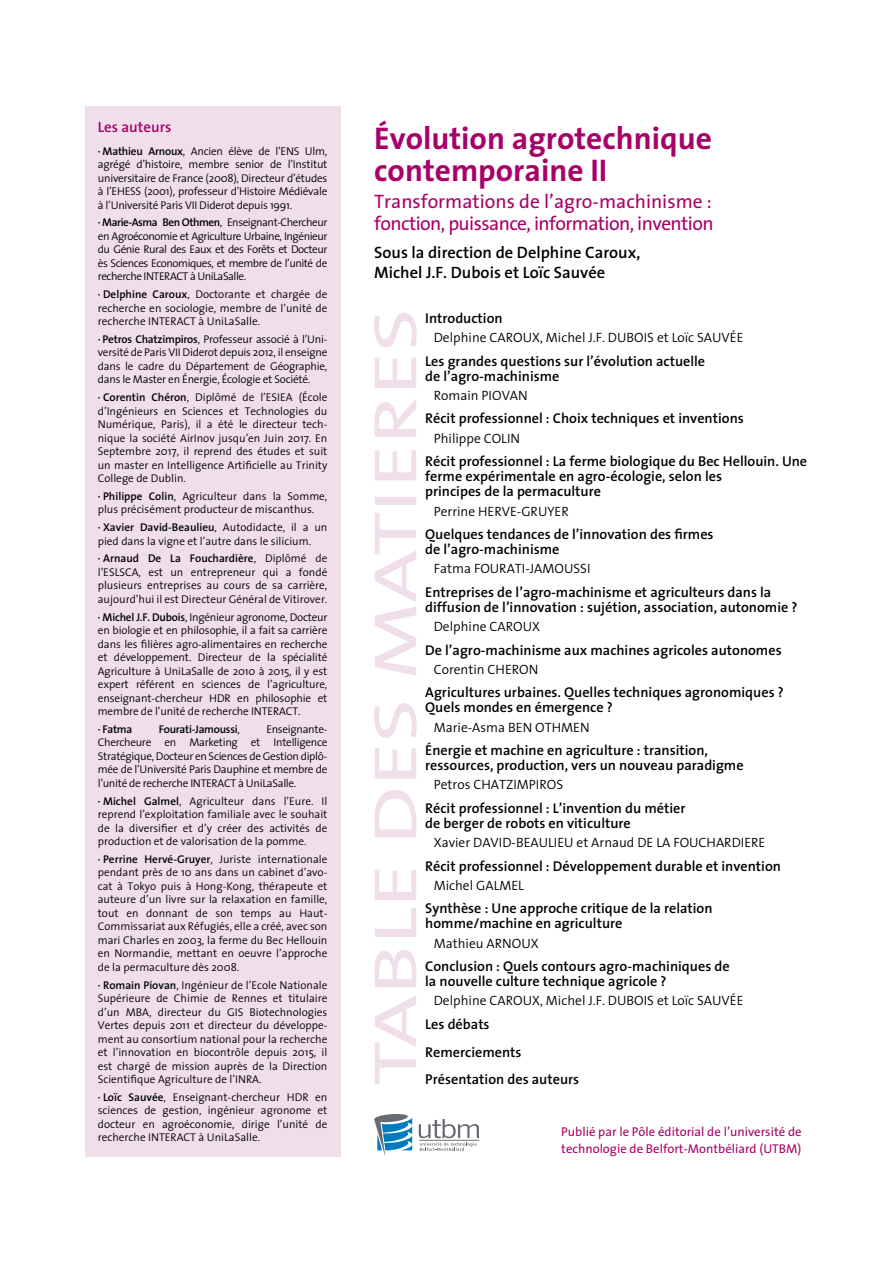
<style>
.page{position:relative;width:893px;height:1263px;background:#fff}
.page>*{position:absolute;margin:0;border:0;box-sizing:border-box;transform-origin:0 0}
.Titre_24{font:700 31.5px/31.5px "The Sans";color:#a80068}
.SousTitre_15{font:19.5px/22.5px "The Sans";letter-spacing:-.03em;color:#a80068}
.Auteurs_13_SemiBold{font:600 16.5px/19.5px "The Sans";color:#000}
.Texte_12_Bold{font:600 15px "The Sans";color:#a80068}
.Sommaire_Titre_10{font:600 14.25px/15px "The Sans";color:#000}
.Sommaire_SousTitre_9{font:300 13.5px "The Sans";color:#000}
.Texte_8_5{font:12.75px/16.5px "The Sans";color:#a80068}
.Texte_10_Light{font:300 11.25px/13.5px "The Sans";color:#000;text-align:justify}
.Texte_10_Light-2{font:600 11.25px "The Sans";letter-spacing:-.025em;color:#000}
.s1{font-weight:600}
.s2{font-weight:300}
</style>
<div class="page">
<svg style="left:374px;top:313px;width:43px;height:771px"></svg>
<div style="left:85px;top:106px;width:255px;height:1051px;background:#f0deea"></div>
<svg style="left:419px;top:1119px;width:60px;height:32px"></svg>
<svg style="left:374px;top:1114px;width:39px;height:43px"></svg>
<p class="Texte_12_Bold" style="left:98px;top:115px;width:75px">Les auteurs</p>
<p class="Texte_10_Light" style="left:98px;top:144px;width:231px"><span class="s1">· Mathieu Arnoux</span>, Ancien élève de l’ENS Ulm, agrégé d’histoire, membre senior de l’Institut universitaire de France (2008), Directeur d’études à l’EHESS (2001), professeur d’Histoire Médiévale à l’Université Paris VII Diderot depuis 1991.</p>
<p class="Texte_10_Light" style="left:98px;top:215px;width:231px"><span class="s1">· Marie-Asma Ben Othmen</span>, Enseignant-Chercheur en Agroéconomie et Agriculture Urbaine, Ingénieur du Génie Rural des Eaux et des Forêts et Docteur ès Sciences Economiques, et membre de l’unité de recherche INTERACT à UniLaSalle.</p>
<p class="Texte_10_Light" style="left:98px;top:287px;width:231px"><span class="s1">· Delphine Caroux</span>, Doctorante et chargée de recherche en sociologie, membre de l’unité de recherche INTERACT à UniLaSalle.</p>
<p class="Texte_10_Light" style="left:98px;top:332px;width:231px"><span class="s1">· Petros Chatzimpiros</span>, Professeur associé à l’Uni&shy;versité de Paris VII Diderot depuis 2012, il enseigne dans le cadre du Département de Géographie, dans le Master en Énergie, Écologie et Société.</p>
<p class="Texte_10_Light" style="left:98px;top:390px;width:231px"><span class="s1">· Corentin Chéron</span>, Diplômé de l’ESIEA (École d’Ingénieurs en Sciences et Technologies du Numérique, Paris), il a été le directeur tech&shy;nique la société AirInov jusqu’en Juin 2017. En Septembre 2017, il reprend des études et suit un master en Intelligence Artificielle au Trinity College de Dublin.</p>
<p class="Texte_10_Light" style="left:98px;top:489px;width:231px"><span class="s1">· Philippe Colin</span>, Agriculteur dans la Somme, plus précisément producteur de miscanthus.</p>
<p class="Texte_10_Light" style="left:98px;top:520px;width:231px"><span class="s1">· Xavier David-Beaulieu</span>, Autodidacte, il a un pied dans la vigne et l’autre dans le silicium.</p>
<p class="Texte_10_Light" style="left:98px;top:551px;width:231px"><span class="s1">· Arnaud De La Fouchardière</span>, Diplômé de l’ESLSCA, est un entrepreneur qui a fondé plusieurs entreprises au cours de sa carrière, aujourd’hui il est Directeur Général de Vitirover.</p>
<p class="Texte_10_Light" style="left:98px;top:610px;width:231px"><span class="s1">· Michel J.F. Dubois</span>, Ingénieur agronome, Docteur en biologie et en philosophie, il a fait sa carrière dans les filières agro-alimentaires en recherche et développement. Directeur de la spécialité Agriculture à UniLaSalle de 2010 à 2015, il y est expert référent en sciences de l’agriculture, enseignant-chercheur HDR en philosophie et membre de l’unité de recherche INTERACT.</p>
<p class="Texte_10_Light-2" style="left:98px;top:720px;width:36px">· Fatma</p>
<p class="Texte_10_Light-2" style="left:159px;top:720px;width:83px">Fourati-Jamoussi<span class="s2">,</span></p>
<p class="Texte_10_Light" style="left:98px;top:722px;width:231px;text-indent:169px">Enseignante-Chercheure en Marketing et Intelligence Stratégique, Docteur en Sciences de Gestion diplô&shy;mée de l’Université Paris Dauphine et membre de l’unité de recherche INTERACT à UniLaSalle.</p>
<p class="Texte_10_Light" style="left:98px;top:794px;width:231px"><span class="s1">· Michel Galmel</span>, Agriculteur dans l’Eure. Il reprend l’exploitation familiale avec le souhait de la diversifier et d’y créer des activités de production et de valorisation de la pomme.</p>
<p class="Texte_10_Light" style="left:98px;top:852px;width:231px"><span class="s1">· Perrine Hervé-Gruyer</span>, Juriste internationale pendant près de 10 ans dans un cabinet d’avo&shy;cat à Tokyo puis à Hong-Kong, thérapeute et auteure d’un livre sur la relaxation en famille, tout en donnant de son temps au Haut-Commissariat aux Réfugiés, elle a créé, avec son mari Charles en 2003, la ferme du Bec Hellouin en Normandie, mettant en oeuvre l’approche de la permaculture dès 2008.</p>
<p class="Texte_10_Light" style="left:98px;top:978px;width:231px"><span class="s1">· Romain Piovan</span>, Ingénieur de l’Ecole Nationale Supérieure de Chimie de Rennes et titulaire d’un MBA, directeur du GIS Biotechnologies Vertes depuis 2011 et directeur du développe&shy;ment au consortium national pour la recherche et l’innovation en biocontrôle depuis 2015, il est chargé de mission auprès de la Direction Scientifique Agriculture de l’INRA.</p>
<p class="Texte_10_Light" style="left:98px;top:1090px;width:231px"><span class="s1">· Loïc Sauvée</span>, Enseignant-chercheur HDR en sciences de gestion, ingénieur agronome et docteur en agroéconomie, dirige l’unité de recherche INTERACT à UniLaSalle.</p>
<p class="Titre_24" style="left:374px;top:122px;width:339px">Évolution agrotechnique contemporaine II</p>
<p class="SousTitre_15" style="left:374px;top:189px;width:341px">Transformations de l’agro-machinisme : fonction, puissance, information, invention</p>
<p class="Auteurs_13_SemiBold" style="left:374px;top:242px;width:268px">Sous la direction de Delphine Caroux,<br>Michel J.F. Dubois et Loïc Sauvée</p>
<p class="Sommaire_Titre_10" style="left:425px;top:310px;width:79px">Introduction</p>
<p class="Sommaire_SousTitre_9" style="left:434px;top:326px;width:311px">Delphine CAROUX, Michel J.F. DUBOIS et Loïc SAUVÉE</p>
<p class="Sommaire_Titre_10" style="left:425px;top:353px;width:282px">Les grandes questions sur l’évolution actuelle de l’agro-machinisme</p>
<p class="Sommaire_SousTitre_9" style="left:434px;top:384px;width:96px">Romain PIOVAN</p>
<p class="Sommaire_Titre_10" style="left:425px;top:411px;width:320px">Récit professionnel : Choix techniques et inventions</p>
<p class="Sommaire_SousTitre_9" style="left:434px;top:427px;width:88px">Philippe COLIN</p>
<p class="Sommaire_Titre_10" style="left:425px;top:453px;width:383px">Récit professionnel : La ferme biologique du Bec Hellouin. Une ferme expérimentale en agro-écologie, selon les<br>principes de la permaculture</p>
<p class="Sommaire_SousTitre_9" style="left:434px;top:500px;width:137px">Perrine HERVE-GRUYER</p>
<p class="Sommaire_Titre_10" style="left:425px;top:526px;width:290px">Quelques tendances de l’innovation des firmes de l’agro-machinisme</p>
<p class="Sommaire_SousTitre_9" style="left:434px;top:557px;width:158px">Fatma FOURATI-JAMOUSSI</p>
<p class="Sommaire_Titre_10" style="left:425px;top:584px;width:374px">Entreprises de l’agro-machinisme et agriculteurs dans la diffusion de l’innovation : sujétion, association, autonomie ?</p>
<p class="Sommaire_SousTitre_9" style="left:434px;top:615px;width:108px">Delphine CAROUX</p>
<p class="Sommaire_Titre_10" style="left:425px;top:642px;width:358px">De l’agro-machinisme aux machines agricoles autonomes</p>
<p class="Sommaire_SousTitre_9" style="left:434px;top:658px;width:106px">Corentin CHERON</p>
<p class="Sommaire_Titre_10" style="left:425px;top:684px;width:360px">Agricultures urbaines. Quelles techniques agronomiques ?<br>Quels mondes en émergence ?</p>
<p class="Sommaire_SousTitre_9" style="left:434px;top:716px;width:157px">Marie-Asma BEN OTHMEN</p>
<p class="Sommaire_Titre_10" style="left:425px;top:742px;width:320px">Énergie et machine en agriculture : transition, ressources, production, vers un nouveau paradigme</p>
<p class="Sommaire_SousTitre_9" style="left:434px;top:773px;width:131px">Petros CHATZIMPIROS</p>
<p class="Sommaire_Titre_10" style="left:425px;top:800px;width:262px">Récit professionnel : L’invention du métier de berger de robots en viticulture</p>
<p class="Sommaire_SousTitre_9" style="left:434px;top:831px;width:333px">Xavier DAVID-BEAULIEU et Arnaud DE LA FOUCHARDIERE</p>
<p class="Sommaire_Titre_10" style="left:425px;top:858px;width:357px">Récit professionnel : Développement durable et invention</p>
<p class="Sommaire_SousTitre_9" style="left:434px;top:874px;width:92px">Michel GALMEL</p>
<p class="Sommaire_Titre_10" style="left:425px;top:901px;width:289px">Synthèse : Une approche critique de la relation homme/machine en agriculture</p>
<p class="Sommaire_SousTitre_9" style="left:434px;top:932px;width:106px">Mathieu ARNOUX</p>
<p class="Sommaire_Titre_10" style="left:425px;top:958px;width:306px">Conclusion : Quels contours agro-machiniques de la nouvelle culture technique agricole ?</p>
<p class="Sommaire_SousTitre_9" style="left:434px;top:989px;width:311px">Delphine CAROUX, Michel J.F. DUBOIS et Loïc SAUVÉE</p>
<p class="Sommaire_Titre_10" style="left:425px;top:1016px;width:66px">Les débats</p>
<p class="Sommaire_Titre_10" style="left:425px;top:1044px;width:98px">Remerciements</p>
<p class="Sommaire_Titre_10" style="left:425px;top:1072px;width:155px">Présentation des auteurs</p>
<p class="Texte_8_5" style="left:561px;top:1123px;width:242px">Publié par le Pôle éditorial de l’université de technologie de Belfort-Montbéliard (UTBM)</p>
</div>
